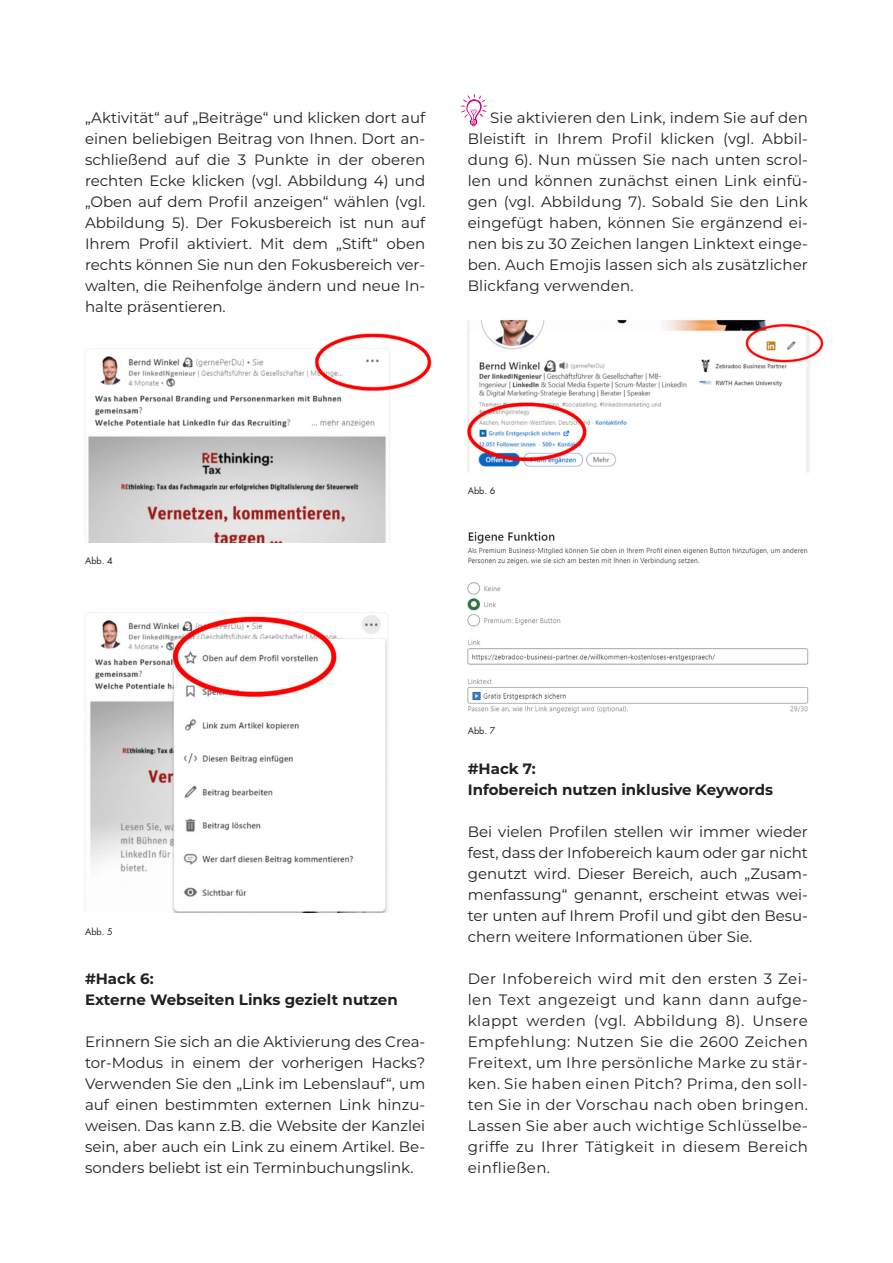
<style>
.page{position:relative;width:893px;height:1263px;background:#fff}
.page>*{position:absolute;margin:0;border:0;box-sizing:border-box;transform-origin:0 0}
.t1{font:52.5px "Zooja Elementsand Borders";color:#d60078}
.t2{font:15px/21px "Montserrat";color:#231f20;text-align:justify}
.t3{font:700 15px/21px "Montserrat";color:#231f20}
.t4{font:9px "Futura Std";color:#231f20}
</style>
<div class="page">
<img style="left:88px;top:333px;width:344px;height:210px">
<img style="left:85px;top:612px;width:303px;height:301px">
<img style="left:467px;top:319px;width:357px;height:153px">
<img style="left:467px;top:531px;width:342px;height:182px">
<p class="t2" style="left:85px;top:106px;width:342px">„Aktivität“ auf „Beiträge“ und klicken dort auf einen beliebigen Beitrag von Ihnen. Dort an&shy;schließend auf die 3 Punkte in der oberen rechten Ecke klicken (vgl. Abbildung 4) und „Oben auf dem Profil anzeigen“ wählen (vgl.<br>Abbildung 5). Der Fokusbereich ist nun auf Ihrem Profil aktiviert. Mit dem „Stift“ oben rechts können Sie nun den Fokusbereich ver&shy;walten, die Reihenfolge ändern und neue In&shy;halte präsentieren.</p>
<h1 class="t1" style="left:459px;top:80px;width:31px">U</h1>
<p class="t2" style="left:468px;top:106px;width:342px;text-indent:22px">Sie aktivieren den Link, indem Sie auf den Bleistift in Ihrem Profil klicken (vgl. Abbil&shy;dung 6). Nun müssen Sie nach unten scrol&shy;len und können zunächst einen Link einfü&shy;gen (vgl. Abbildung 7). Sobald Sie den Link eingefügt haben, können Sie ergänzend ei&shy;nen bis zu 30 Zeichen langen Linktext einge&shy;ben. Auch Emojis lassen sich als zusätzlicher Blickfang verwenden.</p>
<p class="t4" style="left:85px;top:555px;width:29px">Abb. 4</p>
<p class="t4" style="left:468px;top:485px;width:29px">Abb. 6</p>
<p class="t4" style="left:85px;top:926px;width:29px">Abb. 5</p>
<p class="t3" style="left:85px;top:967px;width:314px">#Hack 6:<br>Externe Webseiten Links gezielt nutzen</p>
<p class="t2" style="left:85px;top:1030px;width:342px">Erinnern Sie sich an die Aktivierung des Crea&shy;tor-Modus in einem der vorherigen Hacks?<br>Verwenden Sie den „Link im Lebenslauf“, um auf einen bestimmten externen Link hinzu&shy;weisen. Das kann z.B. die Website der Kanzlei sein, aber auch ein Link zu einem Artikel. Be&shy;sonders beliebt ist ein Terminbuchungslink.</p>
<p class="t4" style="left:468px;top:725px;width:29px">Abb. 7</p>
<p class="t3" style="left:468px;top:757px;width:307px">#Hack 7:<br>Infobereich nutzen inklusive Keywords</p>
<p class="t2" style="left:468px;top:820px;width:342px">Bei vielen Profilen stellen wir immer wieder fest, dass der Infobereich kaum oder gar nicht genutzt wird. Dieser Bereich, auch „Zusam&shy;menfassung“ genannt, erscheint etwas wei&shy;ter unten auf Ihrem Profil und gibt den Besu&shy;chern weitere Informationen über Sie.</p>
<p class="t2" style="left:468px;top:967px;width:342px">Der Infobereich wird mit den ersten 3 Zei&shy;len Text angezeigt und kann dann aufge&shy;klappt werden (vgl. Abbildung 8). Unsere Empfehlung: Nutzen Sie die 2600 Zeichen Freitext, um Ihre persönliche Marke zu stär&shy;ken. Sie haben einen Pitch? Prima, den soll&shy;ten Sie in der Vorschau nach oben bringen.<br>Lassen Sie aber auch wichtige Schlüsselbe&shy;griffe zu Ihrer Tätigkeit in diesem Bereich einfließen.</p>
</div>
